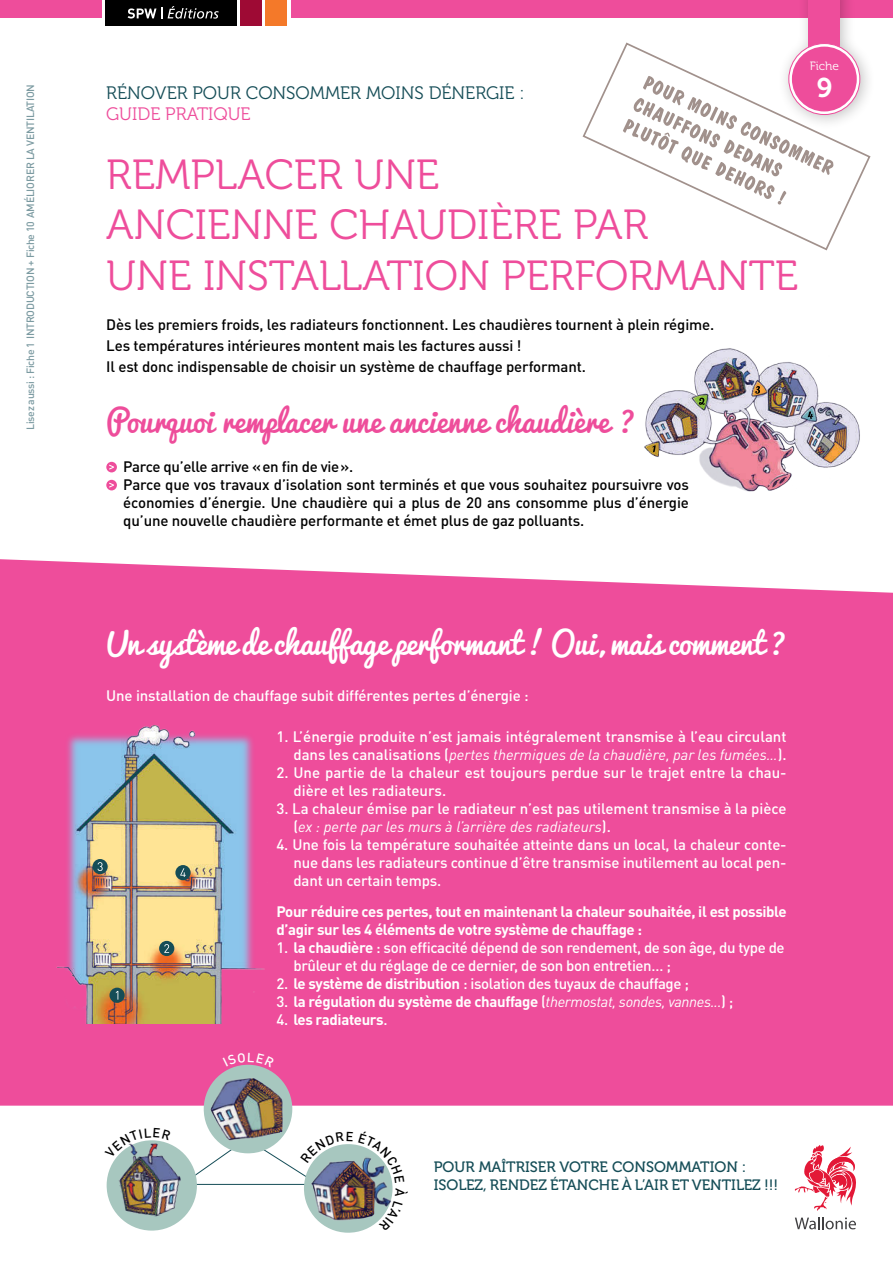
<style>
.page{position:relative;width:893px;height:1263px;background:#fff}
.page>*{position:absolute;margin:0;border:0;box-sizing:border-box;transform-origin:0 0}
.t1{font:42px/50.4px "Museo 300";color:#ee4d9b}
.t2{font:30px "Pacifico";letter-spacing:-.01em;color:#fff}
.t3{font:30px "Pacifico";color:#ee4d9b}
.t4{font:27px "Museo 700";color:#fff}
.t5{font:18px "Museo 300";color:#154d57}
.t6{font:18px "Museo 300";color:#ee4d9b}
.t7{font:500 15px/18px "DIN Pro";letter-spacing:-.01em;color:#fff}
.t8{font:500 15px/18px "DIN Pro";letter-spacing:-.01em;color:#000}
.t9{font:700 15px/18px "DIN Pro";letter-spacing:-.025em;color:#fff}
.t10{font:italic 15px "DIN";color:#fff}
.t11{font:15px/18px "Museo 500";color:#154d57}
.t12{font:12px "Museo 300";color:#fff}
.t13{font:500 10.5px "DIN Pro";letter-spacing:-.02em;color:#7b9aa1}
.s1{font-family:"DIN Pro";font-weight:500;font-style:normal}
.s2{font-weight:700}
.s3{font-weight:500}
.s4{font-family:"DIN";font-weight:400;font-style:italic}
</style>
<div class="page">
<div style="left:0;top:559px;width:893px;height:547px;background:#ee4d9b"></div>
<div style="left:0;top:0;width:893px;height:17px;background:#ee4d9b"></div>
<div style="left:777px;top:0;width:99px;height:131px;background:#000;opacity:.25"></div>
<div style="left:809px;top:0;width:31px;height:65px;background:#ee4d9b"></div>
<svg style="left:582px;top:41px;width:290px;height:210px"></svg>
<svg style="left:623px;top:76px;width:211px;height:129px"></svg>
<img style="left:203px;top:1064px;width:90px;height:64px">
<div style="left:106px;top:462px;width:11px;height:10px;background:#ee4d9b;border-radius:50%"></div>
<svg style="left:109px;top:465px;width:5px;height:4px"></svg>
<div style="left:106px;top:480px;width:11px;height:10px;background:#ee4d9b;border-radius:50%"></div>
<svg style="left:109px;top:483px;width:5px;height:4px"></svg>
<img style="left:52px;top:721px;width:216px;height:302px">
<img style="left:644px;top:348px;width:216px;height:144px">
<svg style="left:652px;top:445px;width:4px;height:7px"></svg>
<svg style="left:699px;top:398px;width:6px;height:7px"></svg>
<svg style="left:755px;top:386px;width:5px;height:8px"></svg>
<svg style="left:808px;top:411px;width:5px;height:8px"></svg>
<svg style="left:795px;top:1145px;width:61px;height:66px"></svg>
<svg style="left:795px;top:1217px;width:61px;height:12px"></svg>
<div style="left:102px;top:0;width:188px;height:30px;background:#fff"></div>
<div style="left:106px;top:0;width:131px;height:26px;background:#000"></div>
<div style="left:241px;top:0;width:21px;height:26px;background:#9e0a34"></div>
<div style="left:265px;top:0;width:22px;height:26px;background:#f47929"></div>
<svg style="left:128px;top:8px;width:34px;height:11px"></svg>
<svg style="left:168px;top:6px;width:51px;height:13px"></svg>
<svg style="left:109px;top:988px;width:16px;height:15px"></svg>
<svg style="left:116px;top:991px;width:2px;height:8px"></svg>
<svg style="left:92px;top:859px;width:16px;height:15px"></svg>
<svg style="left:98px;top:862px;width:5px;height:9px"></svg>
<div style="left:175px;top:865px;width:16px;height:15px;background:#154d57;border-radius:50%"></div>
<svg style="left:180px;top:868px;width:6px;height:9px"></svg>
<div style="left:159px;top:941px;width:15px;height:15px;background:#154d57;border-radius:50%"></div>
<svg style="left:164px;top:944px;width:5px;height:9px"></svg>
<svg style="left:223px;top:1052px;width:52px;height:15px"></svg>
<img style="left:106px;top:1128px;width:287px;height:103px">
<p class="t13" style="left:23px;top:430px;width:347px;rotate:-90deg">Lisez aussi : Fiche 1 INTRODUCTION + Fiche 10 AMÉLIORER LA VENTILATION</p>
<p class="t12" style="left:810px;top:59px;width:31px">Fiche</p>
<p class="t5" style="left:106px;top:83px;width:420px">RÉNOVER POUR CONSOMMER MOINS DÉNERGIE :</p>
<h3 class="t4" style="left:817px;top:72px;width:17px">9</h3>
<p class="t6" style="left:106px;top:104px;width:146px">GUIDE PRATIQUE</p>
<h1 class="t1" style="left:106px;top:150px;width:693px">REMPLACER UNE<br>ANCIENNE CHAUDIÈRE PAR<br>UNE INSTALLATION PERFORMANTE</h1>
<p class="t8" style="left:106px;top:314px;width:609px;line-height:21px">Dès les premiers froids, les radiateurs fonctionnent. Les chaudières tournent à plein régime.<br>Les températures intérieures montent mais les factures aussi !<br>Il est donc indispensable de choisir un système de chauffage performant.</p>
<h2 class="t3" style="left:106px;top:395px;width:531px">Pourquoi remplacer une ancienne chaudière ?</h2>
<p class="t8" style="left:123px;top:457px;width:567px">Parce qu’elle arrive «en fin de vie».<br>Parce que vos travaux d’isolation sont terminés et que vous souhaitez poursuivre vos économies d’énergie. Une chaudière qui a plus de 20 ans consomme plus d’énergie qu’une nouvelle chaudière performante et émet plus de gaz polluants.</p>
<h2 class="t2" style="left:106px;top:616px;width:682px">Un système de chauffage performant ! Oui, mais comment?</h2>
<p class="t7" style="left:106px;top:686px;width:424px">Une installation de chauffage subit différentes pertes d’énergie :</p>
<p class="t7" style="left:276px;top:727px;width:512px">1. L’énergie produite n’est jamais intégralement transmise à l’eau circulant</p>
<p class="t10" style="left:293px;top:745px;width:495px"><span class="s1">dans les canalisations (</span>pertes thermiques de la chaudière, par les fumées…<span class="s1">).</span></p>
<p class="t7" style="left:293px;top:763px;width:495px;text-indent:-17px">2. Une partie de la chaleur est toujours perdue sur le trajet entre la chau&shy;dière et les radiateurs.</p>
<p class="t7" style="left:276px;top:799px;width:512px">3. La chaleur émise par le radiateur n’est pas utilement transmise à la pièce</p>
<p class="t10" style="left:293px;top:817px;width:319px"><span class="s1">(</span>ex : perte par les murs à l’arrière des radiateurs<span class="s1">).</span></p>
<p class="t7" style="left:293px;top:835px;width:495px;text-align:justify;text-indent:-17px">4. Une fois la température souhaitée atteinte dans un local, la chaleur conte&shy;nue dans les radiateurs continue d’être transmise inutilement au local pen&shy;dant un certain temps.</p>
<p class="t9" style="left:276px;top:902px;width:512px">Pour réduire ces pertes, tout en maintenant la chaleur souhaitée, il est possible d’agir sur les 4 éléments de votre système de chauffage :</p>
<p class="t7" style="left:293px;top:938px;width:493px;text-indent:-17px">1. <span class="s2">la chaudière</span> : son efficacité dépend de son rendement, de son âge, du type de brûleur et du réglage de ce dernier, de son bon entretien… ;</p>
<p class="t7" style="left:276px;top:974px;width:414px">2. <span class="s2">le système de distribution</span> : isolation des tuyaux de chauffage ;</p>
<p class="t9" style="left:276px;top:992px;width:458px"><span class="s3">3.</span> la régulation du système de chauffage <span class="s3">(</span><span class="s4">thermostat, sondes, vannes...</span><span class="s3">) ;</span></p>
<p class="t9" style="left:276px;top:1010px;width:113px"><span class="s3">4.</span> les radiateurs<span class="s3">.</span></p>
<p class="t11" style="left:434px;top:1158px;width:346px">POUR MAÎTRISER VOTRE CONSOMMATION :<br>ISOLEZ, RENDEZ ÉTANCHE À L’AIR ET VENTILEZ !!!</p>
</div>
